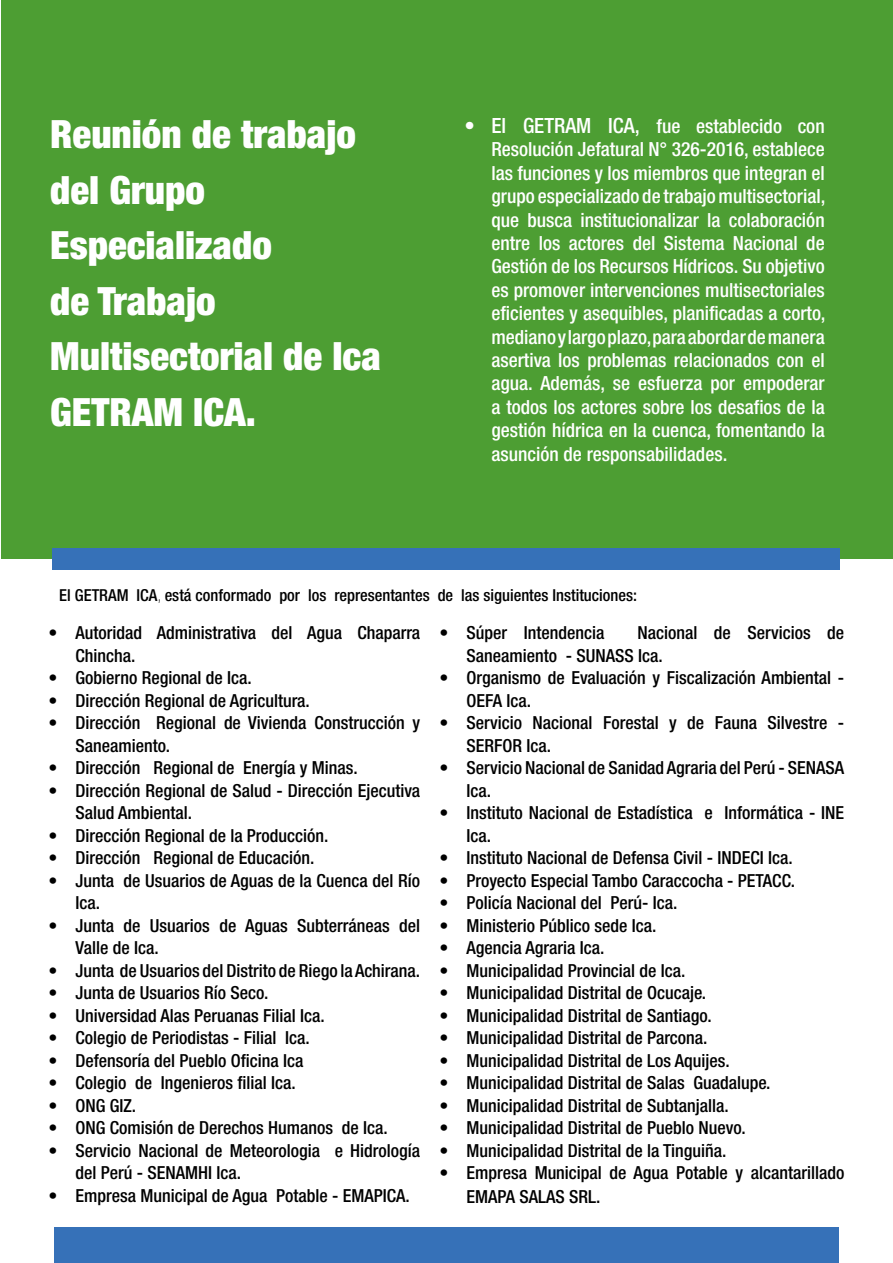
<style>
.page{position:relative;width:893px;height:1263px;background:#fff}
.page>*{position:absolute;margin:0;border:0;box-sizing:border-box;transform-origin:0 0}
.t1{font:900 condensed 39px/55.5px "Helvetica Neue";color:#fff}
.t2{font:500 condensed 19.5px/23.4px "Helvetica Neue";color:#fff;text-align:justify}
.t3{font:500 condensed 18px/22.5px "Helvetica Neue";color:#000}
.t4{font:500 condensed 16.5px "Helvetica Neue";color:#000}
.s1{font-size:21px}
.s2{font-weight:100}
</style>
<div class="page">
<div style="left:54px;top:1227px;width:785px;height:36px;background:#3671b8"></div>
<div style="left:1px;top:0;width:892px;height:559px;background:#4d9e33"></div>
<div style="left:53px;top:548px;width:787px;height:22px;background:#3671b8"></div>
<h1 class="t1" style="left:50px;top:106px;width:332px">Reunión de trabajo del Grupo<br>Especializado<br>de Trabajo<br>Multisectorial de Ica<br>GETRAM ICA.</h1>
<p class="t2" style="left:491px;top:114px;width:336px;text-indent:-27px"><span class="s1">• El GETRAM ICA,</span> fue establecido con Resolución Jefatural N° 326-2016, establece las funciones y los miembros que integran el grupo especializado de trabajo multisectorial, que busca institucionalizar la colaboración entre los actores del Sistema Nacional de Gestión de los Recursos Hídricos. Su objetivo es promover intervenciones multisectoriales eficientes y asequibles, planificadas a corto, mediano y largo plazo, para abordar de manera asertiva los problemas relacionados con el agua. Además, se esfuerza por empoderar a todos los actores sobre los desafios de la gestión hídrica en la cuenca, fomentando la asunción de responsabilidades.</p>
<p class="t4" style="left:59px;top:586px;width:579px">El GETRAM ICA<span class="s2">,</span> está conformado por los representantes de las siguientes Instituciones:</p>
<p class="t3" style="left:76px;top:621px;width:346px;text-indent:-27px">• Autoridad Administrativa del Agua Chaparra<br>Chincha.</p>
<p class="t3" style="left:49px;top:666px;width:205px">• Gobierno Regional de Ica.</p>
<p class="t3" style="left:49px;top:689px;width:263px">• Dirección Regional de Agricultura.</p>
<p class="t3" style="left:76px;top:711px;width:346px;text-indent:-27px">• Dirección Regional de Vivienda Construcción y<br>Saneamiento.</p>
<p class="t3" style="left:49px;top:756px;width:311px">• Dirección Regional de Energía y Minas.</p>
<p class="t3" style="left:76px;top:779px;width:346px;text-indent:-27px">• Dirección Regional de Salud - Dirección Ejecutiva<br>Salud Ambiental.</p>
<p class="t3" style="left:49px;top:824px;width:282px">• Dirección Regional de la Producción.</p>
<p class="t3" style="left:49px;top:846px;width:268px">• Dirección Regional de Educación.</p>
<p class="t3" style="left:76px;top:869px;width:346px;text-indent:-27px">• Junta de Usuarios de Aguas de la Cuenca del Río<br>Ica.</p>
<p class="t3" style="left:76px;top:914px;width:346px;text-indent:-27px">• Junta de Usuarios de Aguas Subterráneas del<br>Valle de Ica.</p>
<p class="t3" style="left:49px;top:959px;width:373px">• Junta de Usuarios del Distrito de Riego la Achirana.</p>
<p class="t3" style="left:49px;top:981px;width:221px">• Junta de Usuarios Río Seco.</p>
<p class="t3" style="left:49px;top:1004px;width:278px">• Universidad Alas Peruanas Filial Ica.</p>
<p class="t3" style="left:49px;top:1026px;width:263px">• Colegio de Periodistas - Filial Ica.</p>
<p class="t3" style="left:49px;top:1049px;width:256px">• Defensoría del Pueblo Oficina Ica</p>
<p class="t3" style="left:49px;top:1071px;width:249px">• Colegio de Ingenieros filial Ica.</p>
<p class="t3" style="left:49px;top:1094px;width:89px">• ONG GIZ.</p>
<p class="t3" style="left:49px;top:1116px;width:341px">• ONG Comisión de Derechos Humanos de Ica.</p>
<p class="t3" style="left:76px;top:1139px;width:346px;text-indent:-27px">• Servicio Nacional de Meteorologia e Hidrología del Perú - SENAMHI Ica.</p>
<p class="t3" style="left:49px;top:1184px;width:363px">• Empresa Municipal de Agua Potable - EMAPICA.</p>
<p class="t3" style="left:439px;top:621px;width:166px">• Súper Intendencia</p>
<p class="t3" style="left:466px;top:621px;width:379px;text-indent:171px">Nacional de Servicios de<br>Saneamiento - SUNASS Ica.</p>
<p class="t3" style="left:466px;top:666px;width:379px;text-indent:-27px">• Organismo de Evaluación y Fiscalización Ambiental -<br>OEFA Ica.</p>
<p class="t3" style="left:466px;top:711px;width:379px;text-indent:-27px">• Servicio Nacional Forestal y de Fauna Silvestre -<br>SERFOR Ica.</p>
<p class="t3" style="left:466px;top:756px;width:379px;text-indent:-27px">• Servicio Nacional de Sanidad Agraria del Perú - SENASA<br>Ica.</p>
<p class="t3" style="left:466px;top:801px;width:379px;text-indent:-27px">• Instituto Nacional de Estadística e Informática - INE<br>Ica.</p>
<p class="t3" style="left:439px;top:846px;width:355px">• Instituto Nacional de Defensa Civil - INDECI Ica.</p>
<p class="t3" style="left:439px;top:869px;width:357px">• Proyecto Especial Tambo Caraccocha - PETACC.</p>
<p class="t3" style="left:439px;top:891px;width:239px">• Policía Nacional del Perú- Ica.</p>
<p class="t3" style="left:439px;top:914px;width:218px">• Ministerio Público sede Ica.</p>
<p class="t3" style="left:439px;top:936px;width:166px">• Agencia Agraria Ica.</p>
<p class="t3" style="left:439px;top:959px;width:248px">• Municipalidad Provincial de Ica.</p>
<p class="t3" style="left:439px;top:981px;width:268px">• Municipalidad Distrital de Ocucaje.</p>
<p class="t3" style="left:439px;top:1004px;width:274px">• Municipalidad Distrital de Santiago.</p>
<p class="t3" style="left:439px;top:1026px;width:270px">• Municipalidad Distrital de Parcona.</p>
<p class="t3" style="left:439px;top:1049px;width:292px">• Municipalidad Distrital de Los Aquijes.</p>
<p class="t3" style="left:439px;top:1071px;width:332px">• Municipalidad Distrital de Salas Guadalupe.</p>
<p class="t3" style="left:439px;top:1094px;width:291px">• Municipalidad Distrital de Subtanjalla.</p>
<p class="t3" style="left:439px;top:1116px;width:308px">• Municipalidad Distrital de Pueblo Nuevo.</p>
<p class="t3" style="left:439px;top:1139px;width:288px">• Municipalidad Distrital de la Tinguiña.</p>
<p class="t3" style="left:466px;top:1160px;width:379px;line-height:24px;text-indent:-27px">• Empresa Municipal de Agua Potable y alcantarillado<br>EMAPA SALAS SRL.</p>
</div>
